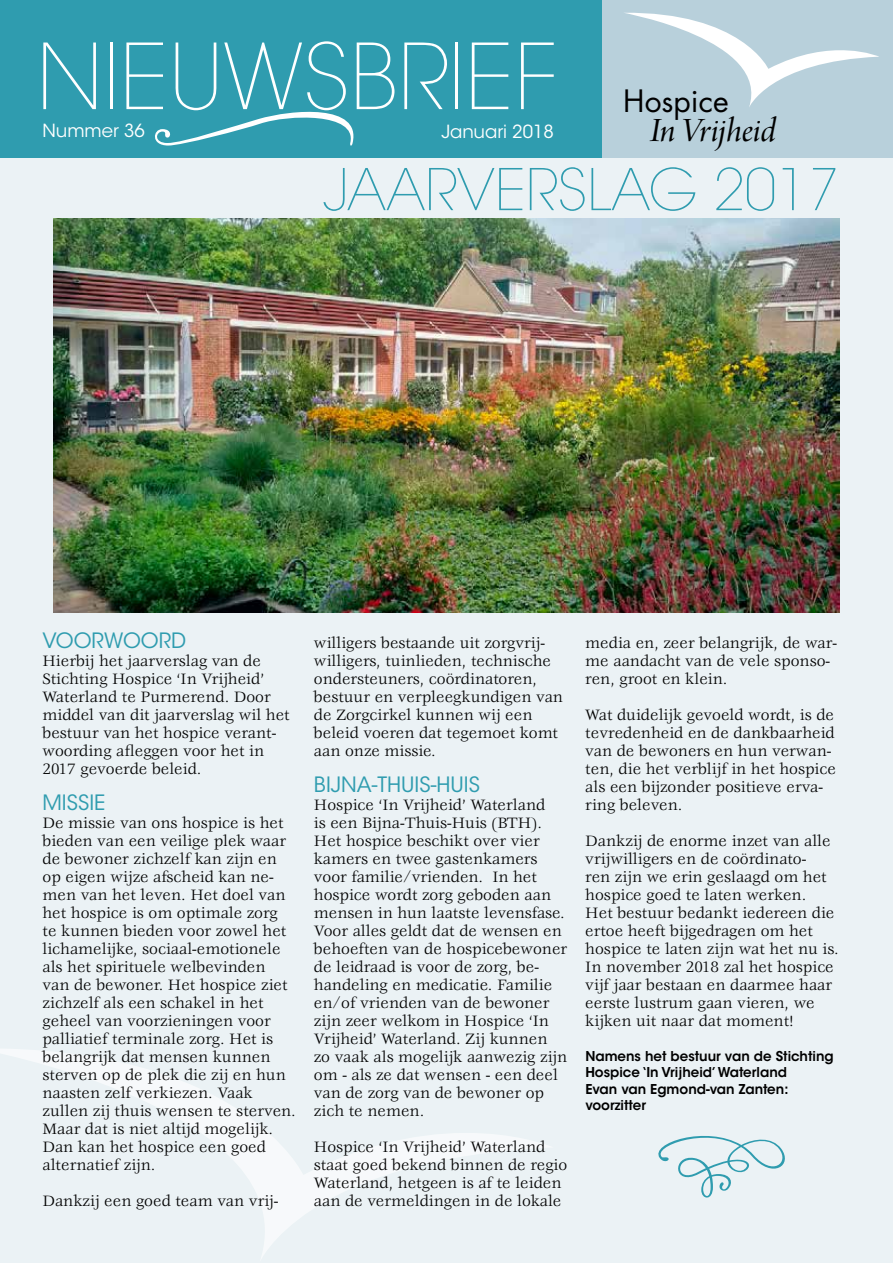
<style>
.page{position:relative;width:893px;height:1263px;background:#ebf2f5}
.page>*{position:absolute;margin:0;border:0;box-sizing:border-box;transform-origin:0 0}
.t1{font:200 90px "ITC Avant Garde Std";color:#fff}
.t2{font:200 57px "ITC Avant Garde Std";color:#2f9caf}
.t3{font:36px "Arno Pro Italic Display";letter-spacing:-.005em;color:#000}
.t4{font:30px "Futura Std";color:#000}
.t5{font:21px "ITC Avant Garde Std";color:#2f9caf}
.t6{font:18px "ITC Avant Garde Std";color:#fff}
.t7{font:16.5px/18px "Veljovic Std";color:#000}
.t8{font:600 13.5px/16.5px "ITC Avant Garde Std";color:#000}
</style>
<div class="page">
<svg style="left:0;top:1049px;width:550px;height:209px"></svg>
<div style="left:0;top:0;width:890px;height:157px;background:#2f9caf"></div>
<div style="left:602px;top:0;width:291px;height:157px;background:#b8d0db"></div>
<svg style="left:624px;top:12px;width:255px;height:95px"></svg>
<img style="left:54px;top:219px;width:785px;height:393px">
<h1 class="t1" style="left:36px;top:24px;width:522px">NIEUWSBRIEF</h1>
<h3 class="t4" style="left:623px;top:81px;width:107px">Hospice</h3>
<h3 class="t3" style="left:650px;top:110px;width:127px">In Vrijheid</h3>
<h2 class="t2" style="left:323px;top:156px;width:518px">JAARVERSLAG 2017</h2>
<p class="t6" style="left:43px;top:119px;width:104px">Nummer 36</p>
<p class="t6" style="left:441px;top:120px;width:114px">Januari 2018</p>
<p class="t5" style="left:43px;top:628px;width:145px">VOORWOORD</p>
<p class="t7" style="left:43px;top:653px;width:249px">Hierbij het jaarverslag van de<br>Stichting Hospice ‘In Vrijheid’<br>Waterland te Purmerend. Door middel van dit jaarverslag wil het bestuur van het hospice verant&shy;woording afleggen voor het in<br>2017 gevoerde beleid.</p>
<p class="t5" style="left:43px;top:790px;width:65px">MISSIE</p>
<p class="t7" style="left:43px;top:815px;width:255px">De missie van ons hospice is het bieden van een veilige plek waar de bewoner zichzelf kan zijn en op eigen wijze afscheid kan ne&shy;men van het leven. Het doel van het hospice is om optimale zorg te kunnen bieden voor zowel het lichamelijke, sociaal-emotionele als het spirituele welbevinden van de bewoner. Het hospice ziet zichzelf als een schakel in het geheel van voorzieningen voor palliatief terminale zorg. Het is belangrijk dat mensen kunnen sterven op de plek die zij en hun naasten zelf verkiezen. Vaak zullen zij thuis wensen te sterven.<br>Maar dat is niet altijd mogelijk.<br>Dan kan het hospice een goed alternatief zijn.</p>
<p class="t7" style="left:43px;top:1193px;width:237px">Dankzij een goed team van vrij-</p>
<p class="t7" style="left:314px;top:635px;width:251px">willigers bestaande uit zorgvrij&shy;willigers, tuinlieden, technische ondersteuners, coördinatoren, bestuur en verpleegkundigen van de Zorgcirkel kunnen wij een beleid voeren dat tegemoet komt aan onze missie.</p>
<p class="t5" style="left:314px;top:772px;width:168px">BIJNA-THUIS-HUIS</p>
<p class="t7" style="left:314px;top:797px;width:255px">Hospice ‘In Vrijheid’ Waterland<br>is een Bijna-Thuis-Huis (BTH).<br>Het hospice beschikt over vier kamers en twee gastenkamers voor familie/vrienden. In het hospice wordt zorg geboden aan mensen in hun laatste levensfase.<br>Voor alles geldt dat de wensen en behoeften van de hospicebewoner de leidraad is voor de zorg, be&shy;handeling en medicatie. Familie en/of vrienden van de bewoner zijn zeer welkom in Hospice ‘In<br>Vrijheid’ Waterland. Zij kunnen zo vaak als mogelijk aanwezig zijn om - als ze dat wensen - een deel van de zorg van de bewoner op zich te nemen.</p>
<p class="t7" style="left:314px;top:1139px;width:255px">Hospice ‘In Vrijheid’ Waterland staat goed bekend binnen de regio Waterland, hetgeen is af te leiden aan de vermeldingen in de lokale</p>
<p class="t7" style="left:585px;top:635px;width:253px">media en, zeer belangrijk, de war&shy;me aandacht van de vele sponso&shy;ren, groot en klein.</p>
<p class="t7" style="left:585px;top:707px;width:252px">Wat duidelijk gevoeld wordt, is de tevredenheid en de dankbaarheid van de bewoners en hun verwan&shy;ten, die het verblijf in het hospice als een bijzonder positieve erva&shy;ring beleven.</p>
<p class="t7" style="left:585px;top:833px;width:255px">Dankzij de enorme inzet van alle vrijwilligers en de coördinato-<br>ren zijn we erin geslaagd om het hospice goed te laten werken.<br>Het bestuur bedankt iedereen die ertoe heeft bijgedragen om het hospice te laten zijn wat het nu is.<br>In november 2018 zal het hospice vijf jaar bestaan en daarmee haar eerste lustrum gaan vieren, we kijken uit naar dat moment!</p>
<p class="t8" style="left:585px;top:1047px;width:250px">Namens het bestuur van de Stichting<br>Hospice ‘In Vrijheid’ Waterland<br>Evan van Egmond-van Zanten: voorzitter</p>
</div>
